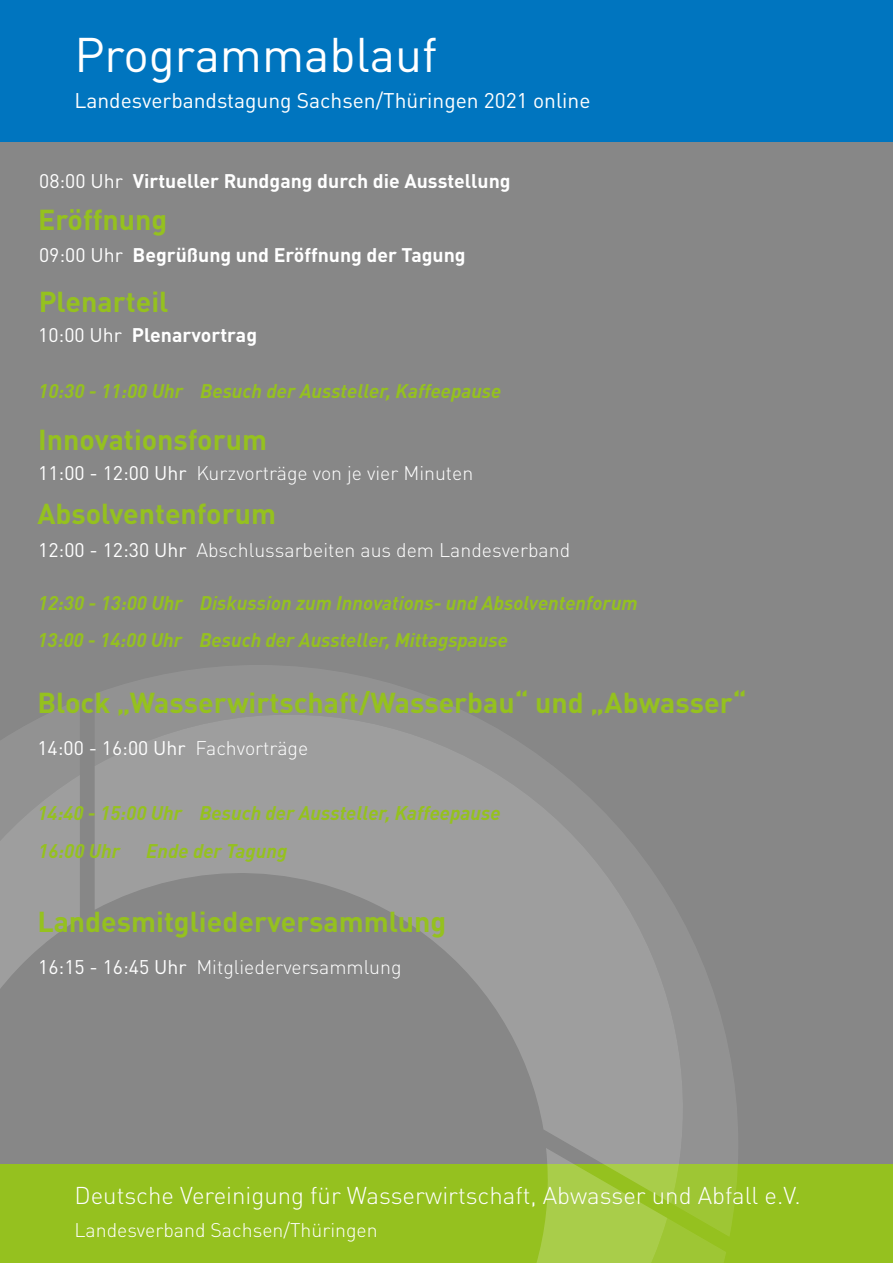
<style>
.page{position:relative;width:893px;height:1263px;background:#fff}
.page>*{position:absolute;margin:0;border:0;box-sizing:border-box;transform-origin:0 0}
.t1{font:48px "DINOT";color:#fff}
.t2{font:700 28.5px "DINOT";color:#95c11f}
.t3{font:300 24px "DINOT";color:#fff}
.t4{font:21px "DINOT";color:#fff}
.t5{font:italic 700 19.5px/36.8px "DINOT";color:#95c11f}
.t6{font:300 19.5px "DINOT";color:#fff}
.t7{font:700 19.5px "DINOT";color:#fff}
.t8{font:19.5px "DINOT";color:#fff}
.s1{font-weight:400}
.s2{font-weight:300}
</style>
<div class="page">
<div style="left:0;top:0;width:893px;height:154px;background:#0075bf"></div>
<div style="left:0;top:142px;width:893px;height:1022px;background:#878787"></div>
<div style="left:0;top:1164px;width:893px;height:99px;background:#95c11f"></div>
<svg style="left:0;top:700px;width:79px;height:75px;fill:#929292"></svg>
<svg style="left:726px;top:1041px;width:12px;height:195px"></svg>
<svg style="left:95px;top:665px;width:468px;height:110px"></svg>
<svg style="left:0;top:775px;width:726px;height:488px"></svg>
<svg style="left:76px;top:1148px;width:591px;height:115px"></svg>
<h1 class="t1" style="left:74px;top:18px;width:364px">Programmablauf</h1>
<p class="t4" style="left:74px;top:84px;width:518px">Landesverbandstagung Sachsen/Thüringen 2021 online</p>
<p class="t7" style="left:39px;top:165px;width:473px"><span class="s1">08:00 Uhr</span> Virtueller Rundgang durch die Ausstellung</p>
<h2 class="t2" style="left:38px;top:197px;width:131px">Eröffnung</h2>
<p class="t7" style="left:39px;top:240px;width:428px"><span class="s1">09:00 Uhr</span> Begrüßung und Eröffnung der Tagung</p>
<h2 class="t2" style="left:39px;top:280px;width:131px">Plenarteil</h2>
<p class="t7" style="left:38px;top:320px;width:220px"><span class="s1">10:00 Uhr</span> Plenarvortrag</p>
<p class="t5" style="left:38px;top:372px;width:465px">10:30 - 11:00 Uhr Besuch der Aussteller, Kaffeepause</p>
<h2 class="t2" style="left:38px;top:417px;width:230px">Innovationsforum</h2>
<p class="t6" style="left:38px;top:458px;width:437px"><span class="s1">11:00 - 12:00 Uhr</span> Kurzvorträge von je vier Minuten</p>
<h2 class="t2" style="left:37px;top:491px;width:240px">Absolventenforum</h2>
<p class="t6" style="left:38px;top:535px;width:533px"><span class="s1">12:00 - 12:30 Uhr</span> Abschlussarbeiten aus dem Landesverband</p>
<p class="t5" style="left:37px;top:583px;width:602px">12:30 - 13:00 Uhr Diskussion zum Innovations- und Absolventenforum<br>13:00 - 14:00 Uhr Besuch der Aussteller, Mittagspause</p>
<h2 class="t2" style="left:37px;top:681px;width:710px">Block „Wasserwirtschaft/Wasserbau“ und „Abwasser“</h2>
<p class="t8" style="left:37px;top:733px;width:272px">14:00 - 16:00 Uhr <span class="s2">Fachvorträge</span></p>
<p class="t5" style="left:37px;top:793px;width:465px;line-height:37.7px">14:40 - 15:00 Uhr Besuch der Aussteller, Kaffeepause<br>16:00 Uhr</p>
<p class="t5" style="left:146px;top:831px;width:143px">Ende der Tagung</p>
<h2 class="t2" style="left:37px;top:900px;width:411px">Landesmitgliederversammlung</h2>
<p class="t6" style="left:38px;top:952px;width:365px"><span class="s1">16:15 - 16:45 Uhr</span> Mitgliederversammlung</p>
<p class="t3" style="left:74px;top:1177px;width:728px">Deutsche Vereinigung für Wasserwirtschaft, Abwasser und Abfall e.V.</p>
<p class="t6" style="left:74px;top:1215px;width:305px">Landesverband Sachsen/Thüringen</p>
</div>
